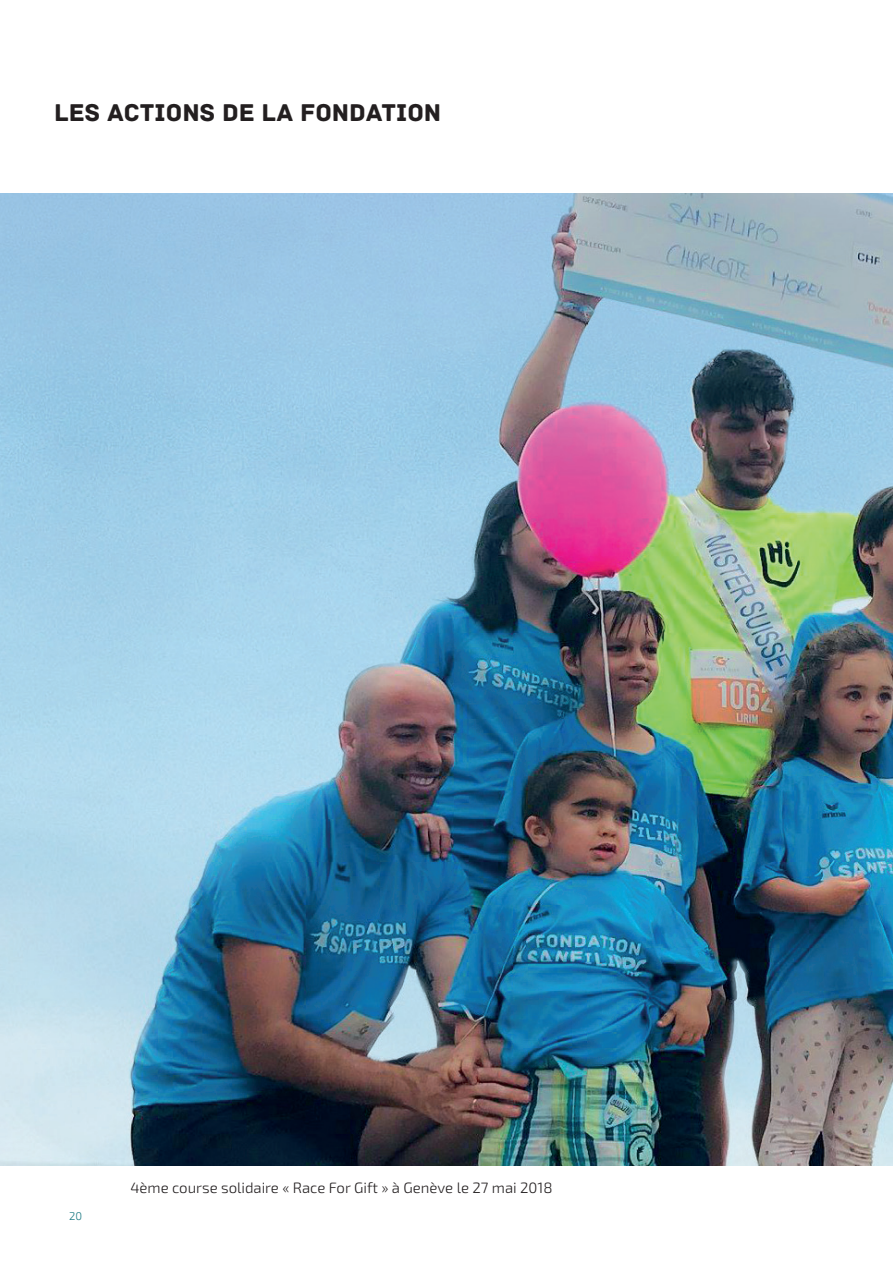
<style>
.page{position:relative;width:893px;height:1263px;background:#fff}
.page>*{position:absolute;margin:0;border:0;box-sizing:border-box;transform-origin:0 0}
.t1{font:25.5px "Archive";color:#231f20}
.t2{font:300 15px "Exo 2";color:#231f20}
.t3{font:300 11.25px "Exo 2";color:#187882}
</style>
<div class="page">
<img style="left:0;top:193px;width:893px;height:972px">
<h1 class="t1" style="left:54px;top:98px;width:389px">LES ACTIONS DE LA FONDATION</h1>
<p class="t3" style="left:69px;top:1209px;width:15px">20</p>
<p class="t2" style="left:130px;top:1179px;width:424px">4ème course solidaire « Race For Gift » à Genève le 27 mai 2018</p>
</div>
